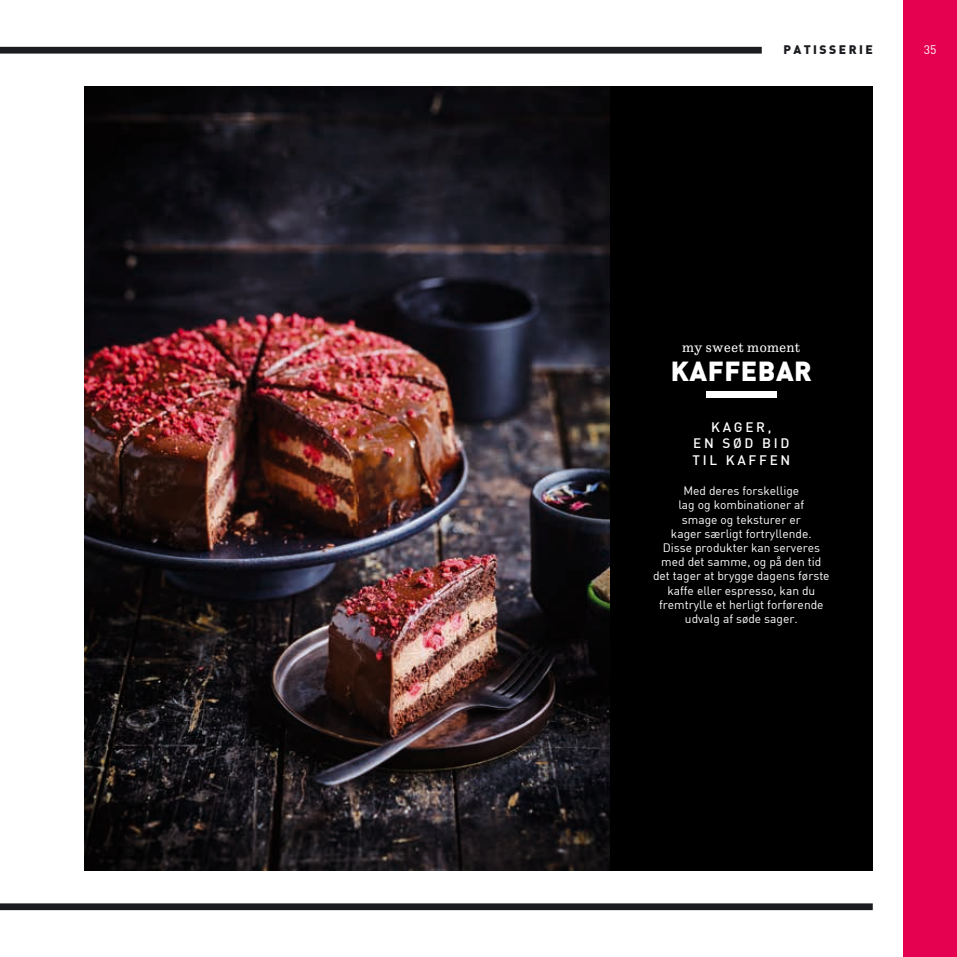
<style>
.page{position:relative;width:957px;height:957px;background:#fff}
.page>*{position:absolute;margin:0;border:0;box-sizing:border-box;transform-origin:0 0}
.t1{font:900 27px "DIN";letter-spacing:.02em;color:#fff}
.t2{font:15px "Hertz Pro";letter-spacing:.01em;color:#fff}
.t3{font:500 13.5px/16.5px "DIN";letter-spacing:.2em;color:#fff;text-align:center}
.t4{font:900 12.15px "DIN";letter-spacing:.2em;color:#1b1c20}
.t5{font:12.15px "DIN";color:#fff}
.t6{font:12px/14.1px "DIN";color:#fff;text-align:center}
</style>
<div class="page">
<div style="left:903px;top:0;width:54px;height:957px;background:#e50050"></div>
<img style="left:84px;top:86px;width:526px;height:784px">
<div style="left:610px;top:86px;width:263px;height:784px;background:#000"></div>
<div style="left:0;top:903px;width:873px;height:7px;background:#1b1c20"></div>
<div style="left:0;top:47px;width:762px;height:7px;background:#1b1c20"></div>
<div style="left:706px;top:391px;width:70px;height:7px;background:#fff"></div>
<p class="t4" style="left:783px;top:43px;width:91px">PATISSERIE</p>
<p class="t5" style="left:924px;top:44px;width:14px">35</p>
<p class="t2" style="left:682px;top:337px;width:120px">my sweet moment</p>
<h1 class="t1" style="left:671px;top:357px;width:143px">KAFFEBAR</h1>
<p class="t3" style="left:692px;top:419px;width:99px">KAGER,<br>EN SØD BID<br>TIL KAFFEN</p>
<p class="t6" style="left:653px;top:485px;width:178px">Med deres forskellige<br>lag og kombinationer af<br>smage og teksturer er<br>kager særligt fortryllende.<br>Disse produkter kan serveres med det samme, og på den tid det tager at brygge dagens første kaffe eller espresso, kan du fremtrylle et herligt forførende udvalg af søde sager.</p>
</div>
